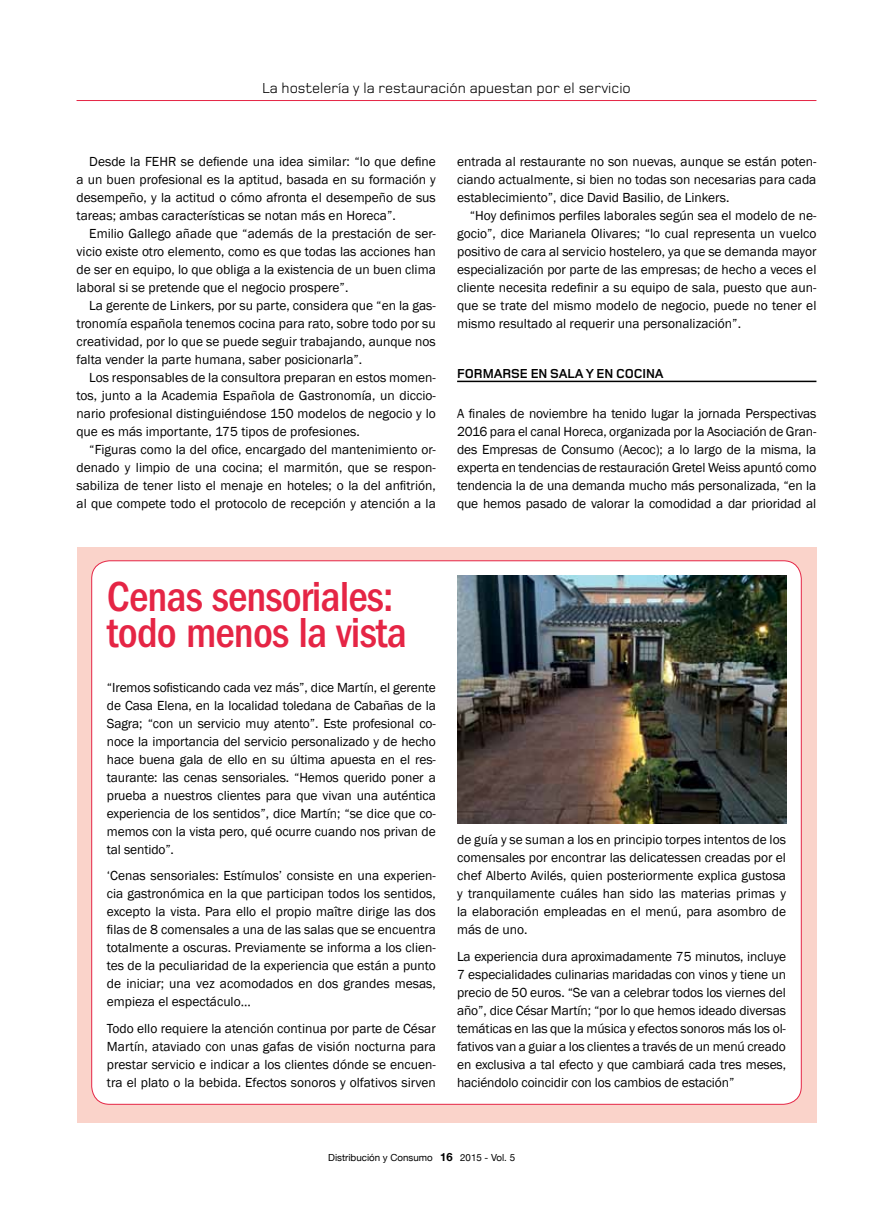
<style>
.page{position:relative;width:893px;height:1212px;background:#fff}
.page>*{position:absolute;margin:0;border:0;box-sizing:border-box;transform-origin:0 0}
.t1{font:500 condensed 43.5px/36.2px "Franklin Gothic LT";letter-spacing:-.02em;color:#e52545}
.t2{font:15px "Foundry Monoline";color:#000}
.t3{font:13.5px/18px "Franklin Gothic";color:#000;text-align:justify}
.t4{font:700 13.5px "Foundry Monoline";letter-spacing:-.005em;color:#000}
.t5{font:9.75px "Helvetica Neue";color:#000}
.s1{font-weight:700;font-size:11.25px}
</style>
<div class="page">
<hr style="left:457px;top:381px;width:359px;height:1px;background:#000">
<div style="left:77px;top:547px;width:739px;height:576px;background:#fad3ca"></div>
<div style="left:92px;top:561px;width:709px;height:543px;background:#fff;border-radius:18px"></div>
<img style="left:457px;top:576px;width:330px;height:247px">
<hr style="left:77px;top:100px;width:739px;height:1px;background:#e52545">
<p class="t2" style="left:262px;top:79px;width:370px">La hostelería y la restauración apuestan por el servicio</p>
<p class="t3" style="left:77px;top:153px;width:361px;text-indent:13px">Desde la FEHR se defiende una idea similar: “lo que define a un buen profesional es la aptitud, basada en su formación y desempeño, y la actitud o cómo afronta el desempeño de sus tareas; ambas características se notan más en Horeca”.</p>
<p class="t3" style="left:77px;top:225px;width:361px;text-indent:13px">Emilio Gallego añade que “además de la prestación de ser&shy;vicio existe otro elemento, como es que todas las acciones han de ser en equipo, lo que obliga a la existencia de un buen clima laboral si se pretende que el negocio prospere”.</p>
<p class="t3" style="left:77px;top:297px;width:361px;text-indent:13px">La gerente de Linkers, por su parte, considera que “en la gas&shy;tronomía española tenemos cocina para rato, sobre todo por su creatividad, por lo que se puede seguir trabajando, aunque nos falta vender la parte humana, saber posicionarla”.</p>
<p class="t3" style="left:77px;top:369px;width:361px;text-indent:13px">Los responsables de la consultora preparan en estos momen&shy;tos, junto a la Academia Española de Gastronomía, un diccio&shy;nario profesional distinguiéndose 150 modelos de negocio y lo que es más importante, 175 tipos de profesiones.</p>
<p class="t3" style="left:77px;top:441px;width:361px;text-indent:13px">“Figuras como la del ofice, encargado del mantenimiento or&shy;denado y limpio de una cocina; el marmitón, que se respon&shy;sabiliza de tener listo el menaje en hoteles; o la del anfitrión, al que compete todo el protocolo de recepción y atención a la</p>
<p class="t3" style="left:457px;top:153px;width:361px">entrada al restaurante no son nuevas, aunque se están poten&shy;ciando actualmente, si bien no todas son necesarias para cada establecimiento”, dice David Basilio, de Linkers.</p>
<p class="t3" style="left:457px;top:207px;width:361px;text-indent:13px">“Hoy definimos perfiles laborales según sea el modelo de ne&shy;gocio”, dice Marianela Olivares; “lo cual representa un vuelco positivo de cara al servicio hostelero, ya que se demanda mayor especialización por parte de las empresas; de hecho a veces el cliente necesita redefinir a su equipo de sala, puesto que aun&shy;que se trate del mismo modelo de negocio, puede no tener el mismo resultado al requerir una personalización”.</p>
<p class="t4" style="left:457px;top:366px;width:208px">FORMARSE EN SALA Y EN COCINA</p>
<p class="t3" style="left:457px;top:405px;width:361px">A finales de noviembre ha tenido lugar la jornada Perspectivas 2016 para el canal Horeca, organizada por la Asociación de Gran&shy;des Empresas de Consumo (Aecoc); a lo largo de la misma, la experta en tendencias de restauración Gretel Weiss apuntó como tendencia la de una demanda mucho más personalizada, “en la que hemos pasado de valorar la comodidad a dar prioridad al</p>
<h1 class="t1" style="left:107px;top:579px;width:301px">Cenas sensoriales: todo menos la vista</h1>
<p class="t3" style="left:107px;top:678px;width:330px">“Iremos sofisticando cada vez más”, dice Martín, el gerente de Casa Elena, en la localidad toledana de Cabañas de la Sagra; “con un servicio muy atento”. Este profesional co&shy;noce la importancia del servicio personalizado y de hecho hace buena gala de ello en su última apuesta en el res&shy;taurante: las cenas sensoriales. “Hemos querido poner a prueba a nuestros clientes para que vivan una auténtica experiencia de los sentidos”, dice Martín; “se dice que co&shy;memos con la vista pero, qué ocurre cuando nos privan de tal sentido”.</p>
<p class="t3" style="left:107px;top:867px;width:330px">‘Cenas sensoriales: Estímulos’ consiste en una experien&shy;cia gastronómica en la que participan todos los sentidos, excepto la vista. Para ello el propio maître dirige las dos filas de 8 comensales a una de las salas que se encuentra totalmente a oscuras. Previamente se informa a los clien&shy;tes de la peculiaridad de la experiencia que están a punto de iniciar; una vez acomodados en dos grandes mesas, empieza el espectáculo…</p>
<p class="t3" style="left:107px;top:1019px;width:330px">Todo ello requiere la atención continua por parte de César Martín, ataviado con unas gafas de visión nocturna para prestar servicio e indicar a los clientes dónde se encuen&shy;tra el plato o la bebida. Efectos sonoros y olfativos sirven</p>
<p class="t3" style="left:457px;top:831px;width:330px">de guía y se suman a los en principio torpes intentos de los comensales por encontrar las delicatessen creadas por el chef Alberto Avilés, quien posteriormente explica gustosa y tranquilamente cuáles han sido las materias primas y la elaboración empleadas en el menú, para asombro de más de uno.</p>
<p class="t3" style="left:457px;top:947px;width:330px">La experiencia dura aproximadamente 75 minutos, incluye 7 especialidades culinarias maridadas con vinos y tiene un precio de 50 euros. “Se van a celebrar todos los viernes del año”, dice César Martín; “por lo que hemos ideado diversas temáticas en las que la música y efectos sonoros más los ol&shy;fativos van a guiar a los clientes a través de un menú creado en exclusiva a tal efecto y que cambiará cada tres meses, haciéndolo coincidir con los cambios de estación”</p>
<p class="t5" style="left:328px;top:1152px;width:188px">Distribución y Consumo <span class="s1">16</span> 2015 - Vol. 5</p>
</div>
